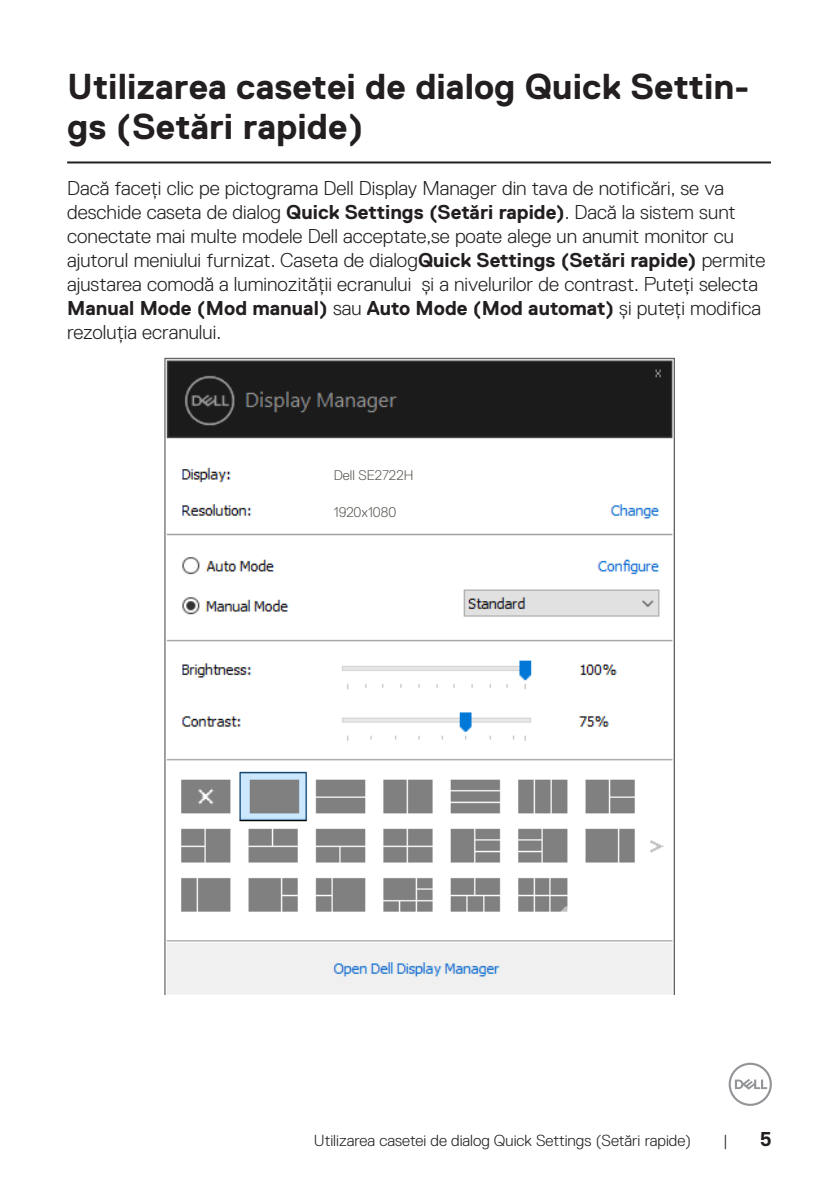
<style>
.page{position:relative;width:840px;height:1191px;background:#fff}
.page>*{position:absolute;margin:0;border:0;box-sizing:border-box;transform-origin:0 0}
.Head_1{font:700 36px/40px "Dell Replica";color:#231f20}
.Paragraph{font:300 20px/24px "Dell Replica";color:#231f20}
.t1{font:700 20px "Dell Replica";color:#231f20}
.t2{font:300 16px "Dell Replica";color:#231f20}
.t3{font:300 14px "Dell Replica";color:#585853}
.s1{font-weight:700}
</style>
<div class="page">
<svg style="left:728px;top:1062px;width:43px;height:44px"></svg>
<hr style="left:67px;top:161px;width:703px;height:2px;background:#231f20">
<img style="left:164px;top:357px;width:510px;height:637px">
<p class="Head_1" style="left:67px;top:67px;width:683px">Utilizarea casetei de dialog Quick Settin&shy;gs (Setări rapide)</p>
<p class="Paragraph" style="left:67px;top:176px;width:699px">Dacă faceţi clic pe pictograma Dell Display Manager din tava de notificări, se va deschide caseta de dialog <span class="s1">Quick Settings (Setări rapide)</span>. Dacă la sistem sunt conectate mai multe modele Dell acceptate,se poate alege un anumit monitor cu ajutorul meniului furnizat. Caseta de dialog<span class="s1">Quick Settings (Setări rapide)</span> permite ajustarea comodă a luminozității ecranului și a nivelurilor de contrast. Puteţi selecta <span class="s1">Manual Mode (Mod manual)</span> sau <span class="s1">Auto Mode (Mod automat)</span> şi puteţi modifica rezoluţia ecranului.</p>
<p class="t3" style="left:334px;top:467px;width:81px">Dell SE2722H</p>
<p class="t3" style="left:334px;top:504px;width:64px">1920x1080</p>
<p class="t2" style="left:313px;top:1131px;width:378px">Utilizarea casetei de dialog Quick Settings (Setări rapide)</p>
<p class="t2" style="left:722px;top:1131px;width:6px">|</p>
<p class="t1" style="left:759px;top:1127px;width:13px">5</p>
</div>
